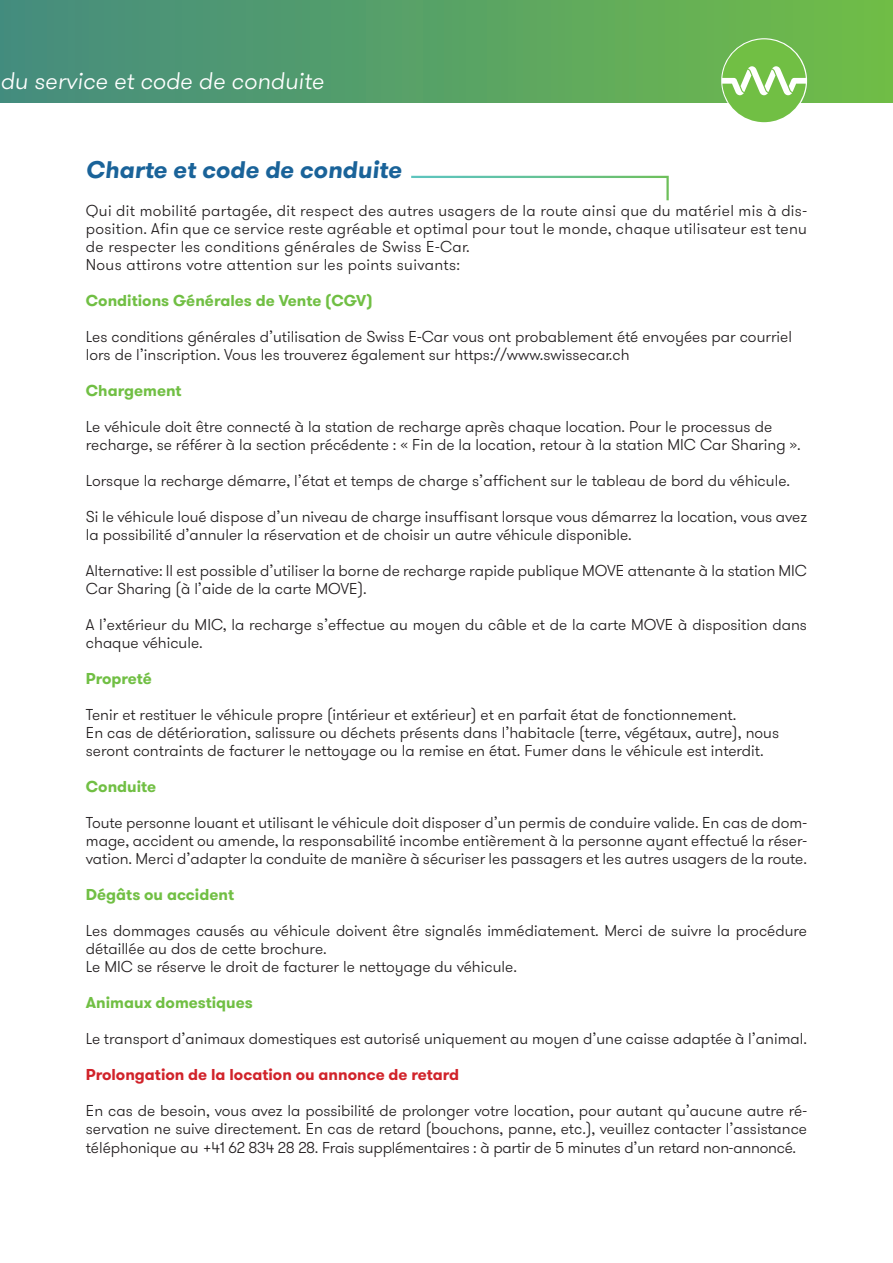
<style>
.page{position:relative;width:893px;height:1263px;background:#fff}
.page>*{position:absolute;margin:0;border:0;box-sizing:border-box;transform-origin:0 0}
.t1{font:italic 300 24px "GT Walsheim";color:#fff}
.t2{font:italic 700 24px "GT Walsheim";color:#1a6399}
.t3{font:300 15.75px/18px "GT Walsheim";color:#231f20}
.t4{font:300 15.75px/18px "GT Walsheim";letter-spacing:.02em;color:#231f20}
.t5{font:700 15.75px "GT Walsheim";color:#71bf44}
.t6{font:700 15.75px "GT Walsheim";color:#d1232a}
</style>
<div class="page">
<svg style="left:411px;top:175px;width:258px;height:26px"></svg>
<div style="left:0;top:0;width:893px;height:102px;background:linear-gradient(to right,#438b81,#70bc48)"></div>
<svg style="left:722px;top:39px;width:84px;height:83px"></svg>
<h1 class="t1" style="left:0;top:66px;width:325px">du service et code de conduite</h1>
<h1 class="t2" style="left:86px;top:154px;width:317px">Charte et code de conduite</h1>
<p class="t4" style="left:86px;top:202px;width:723px">Qui dit mobilité partagée, dit respect des autres usagers de la route ainsi que du matériel mis à dis&shy;position. Afin que ce service reste agréable et optimal pour tout le monde, chaque utilisateur est tenu de respecter les conditions générales de Swiss E-Car.<br>Nous attirons votre attention sur les points suivants:</p>
<p class="t5" style="left:86px;top:290px;width:288px">Conditions Générales de Vente (CGV)</p>
<p class="t3" style="left:86px;top:328px;width:708px">Les conditions générales d’utilisation de Swiss E-Car vous ont probablement été envoyées par courriel lors de l’inscription. Vous les trouverez également sur https://www.swissecar.ch</p>
<p class="t5" style="left:86px;top:380px;width:97px">Chargement</p>
<p class="t3" style="left:86px;top:418px;width:716px">Le véhicule doit être connecté à la station de recharge après chaque location. Pour le processus de recharge, se référer à la section précédente : « Fin de la location, retour à la station MIC Car Sharing ».</p>
<p class="t3" style="left:86px;top:472px;width:706px">Lorsque la recharge démarre, l’état et temps de charge s’affichent sur le tableau de bord du véhicule.</p>
<p class="t3" style="left:86px;top:508px;width:723px">Si le véhicule loué dispose d’un niveau de charge insuffisant lorsque vous démarrez la location, vous avez la possibilité d’annuler la réservation et de choisir un autre véhicule disponible.</p>
<p class="t3" style="left:86px;top:562px;width:723px">Alternative: Il est possible d’utiliser la borne de recharge rapide publique MOVE attenante à la station MIC<br>Car Sharing (à l’aide de la carte MOVE).</p>
<p class="t3" style="left:86px;top:616px;width:723px">A l’extérieur du MIC, la recharge s’effectue au moyen du câble et de la carte MOVE à disposition dans chaque véhicule.</p>
<p class="t5" style="left:86px;top:668px;width:68px">Propreté</p>
<p class="t3" style="left:86px;top:706px;width:695px">Tenir et restituer le véhicule propre (intérieur et extérieur) et en parfait état de fonctionnement.<br>En cas de détérioration, salissure ou déchets présents dans l’habitacle (terre, végétaux, autre), nous seront contraints de facturer le nettoyage ou la remise en état. Fumer dans le véhicule est interdit.</p>
<p class="t5" style="left:86px;top:776px;width:72px">Conduite</p>
<p class="t3" style="left:86px;top:814px;width:723px;text-align:justify">Toute personne louant et utilisant le véhicule doit disposer d’un permis de conduire valide. En cas de dom&shy;mage, accident ou amende, la responsabilité incombe entièrement à la personne ayant effectué la réser&shy;vation. Merci d’adapter la conduite de manière à sécuriser les passagers et les autres usagers de la route.</p>
<p class="t5" style="left:86px;top:884px;width:150px">Dégâts ou accident</p>
<p class="t3" style="left:86px;top:922px;width:723px">Les dommages causés au véhicule doivent être signalés immédiatement. Merci de suivre la procédure détaillée au dos de cette brochure.<br>Le MIC se réserve le droit de facturer le nettoyage du véhicule.</p>
<p class="t5" style="left:86px;top:992px;width:169px">Animaux domestiques</p>
<p class="t3" style="left:86px;top:1030px;width:723px">Le transport d’animaux domestiques est autorisé uniquement au moyen d’une caisse adaptée à l’animal.</p>
<p class="t6" style="left:86px;top:1064px;width:375px">Prolongation de la location ou annonce de retard</p>
<p class="t3" style="left:86px;top:1102px;width:723px;line-height:18.5px;text-align:justify">En cas de besoin, vous avez la possibilité de prolonger votre location, pour autant qu’aucune autre ré&shy;servation ne suive directement. En cas de retard (bouchons, panne, etc.), veuillez contacter l’assistance téléphonique au +41 62 834 28 28. Frais supplémentaires : à partir de 5 minutes d’un retard non-annoncé.</p>
</div>
